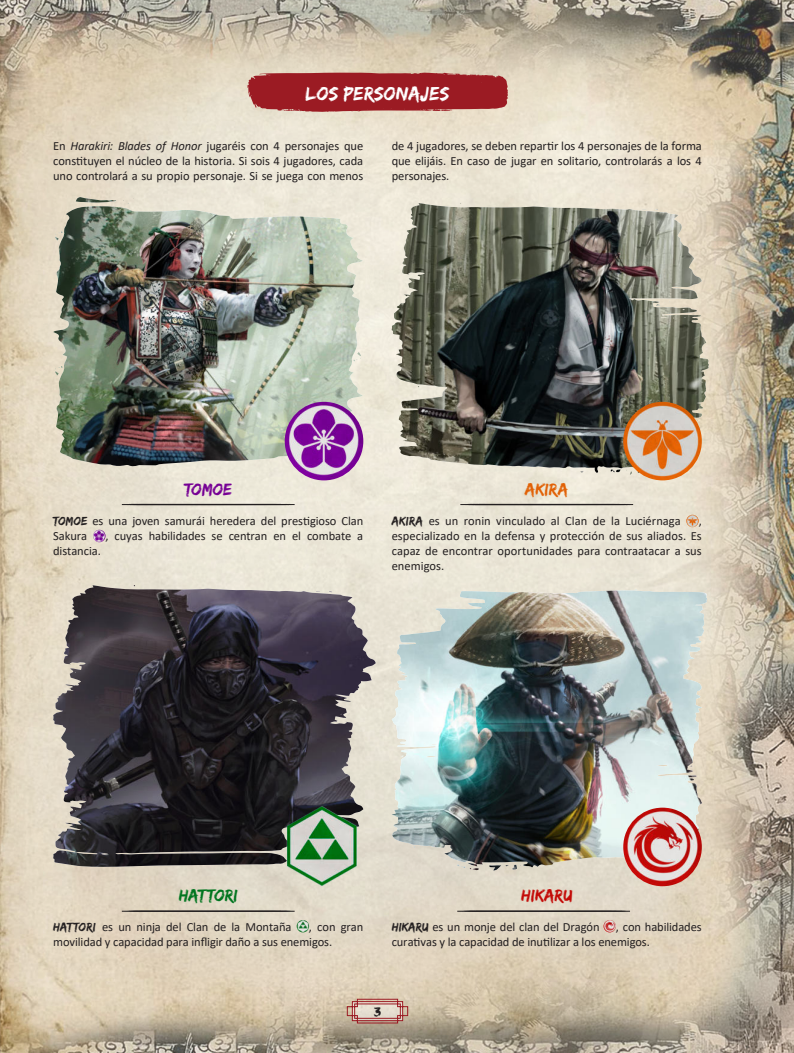
<style>
.page{position:relative;width:794px;height:1053px;background:#fff}
.page>*{position:absolute;margin:0;border:0;box-sizing:border-box;transform-origin:0 0}
.t1{font:20px "Edo SZ";letter-spacing:.005em;color:#fff}
.t2{font:17.5px "Edo SZ";letter-spacing:.005em;color:#00751f}
.t3{font:17.5px "Edo SZ";letter-spacing:.005em;color:#c30a07}
.t4{font:17.5px "Edo SZ";letter-spacing:.005em;color:#e16106}
.t5{font:17.5px "Edo SZ";letter-spacing:.005em;color:#760094}
.t6{font:13.75px "Edo SZ";color:#231f20}
.t7{font:12.5px/15px "Calibri";letter-spacing:-.005em;color:#231f20;text-align:justify}
.s1{font-style:italic}
.s2{font-family:"Edo SZ"}
</style>
<div class="page">
<img style="left:0;top:0;width:794px;height:1052px">
<svg style="left:346px;top:998px;width:63px;height:25px;background:#cba398"></svg>
<svg style="left:246px;top:73px;width:262px;height:39px;background:#a12c31"></svg>
<svg style="left:686px;top:514px;width:12px;height:13px"></svg>
<svg style="left:460px;top:503px;width:173px;height:3px"></svg>
<svg style="left:93px;top:529px;width:13px;height:13px"></svg>
<svg style="left:122px;top:503px;width:173px;height:3px"></svg>
<svg style="left:297px;top:919px;width:12px;height:13px"></svg>
<svg style="left:122px;top:910px;width:173px;height:2px"></svg>
<svg style="left:603px;top:919px;width:13px;height:13px"></svg>
<svg style="left:457px;top:910px;width:173px;height:2px"></svg>
<svg style="left:277px;top:197px;width:86px;height:270px;background:#bec7b6"></svg>
<img style="left:53px;top:197px;width:224px;height:270px">
<img style="left:285px;top:402px;width:78px;height:78px;border-radius:39px">
<svg style="left:53px;top:585px;width:323px;height:281px;background:#444045"></svg>
<img style="left:55px;top:585px;width:80px;height:126px">
<img style="left:392px;top:589px;width:315px;height:281px">
<img style="left:392px;top:589px;width:244px;height:157px">
<img style="left:391px;top:203px;width:318px;height:281px">
<img style="left:391px;top:203px;width:70px;height:149px">
<img style="left:623px;top:402px;width:79px;height:78px;border-radius:39px">
<img style="left:623px;top:807px;width:79px;height:79px;border-radius:39px">
<img style="left:286px;top:806px;width:72px;height:79px">
<h1 class="t1" style="left:305px;top:81px;width:145px">LOS PERSONAJES</h1>
<p class="t7" style="left:53px;top:139px;width:312px">En <span class="s1">Harakiri: Blades of Honor</span> jugaréis con 4 personajes que cons琀椀tuyen el núcleo de la historia. Si sois 4 jugadores, cada uno controlará a su propio personaje. Si se juega con menos</p>
<p class="t7" style="left:392px;top:138px;width:312px">de 4 jugadores, se deben repar琀椀r los 4 personajes de la forma que elijáis. En caso de jugar en solitario, controlarás a los 4 personajes.</p>
<h2 class="t5" style="left:184px;top:479px;width:49px">TOMOE</h2>
<p class="t7" style="left:53px;top:513px;width:312px"><span class="s2">TOMOE</span> es una joven samurái heredera del pres琀椀gioso Clan<br>Sakura</p>
<p class="t7" style="left:105px;top:529px;width:259px">, cuyas habilidades se centran en el combate a</p>
<p class="t7" style="left:53px;top:544px;width:49px">distancia.</p>
<h2 class="t4" style="left:525px;top:479px;width:45px">AKIRA</h2>
<p class="t7" style="left:392px;top:513px;width:291px"><span class="s2">AKIRA</span> es un ronin vinculado al Clan de la Luciérnaga</p>
<p class="t7" style="left:392px;top:514px;width:312px;text-indent:307px">, especializado en la defensa y protección de sus aliados. Es capaz de encontrar oportunidades para contraatacar a sus enemigos.</p>
<h2 class="t2" style="left:179px;top:884px;width:60px">HATTORI</h2>
<p class="t7" style="left:53px;top:918px;width:240px"><span class="s2">HATTORI</span> es un ninja del Clan de la Montaña</p>
<p class="t7" style="left:53px;top:919px;width:312px;text-indent:256px">, con gran movilidad y capacidad para in昀氀igir daño a sus enemigos.</p>
<h2 class="t3" style="left:521px;top:884px;width:53px">HIKARU</h2>
<p class="t7" style="left:392px;top:919px;width:209px"><span class="s2">HIKARU</span> es un monje del clan del Dragón</p>
<p class="t7" style="left:392px;top:919px;width:312px;text-indent:224px">, con habilidades cura琀椀vas y la capacidad de inu琀椀lizar a los enemigos.</p>
<p class="t6" style="left:374px;top:1002px;width:9px">3</p>
</div>
